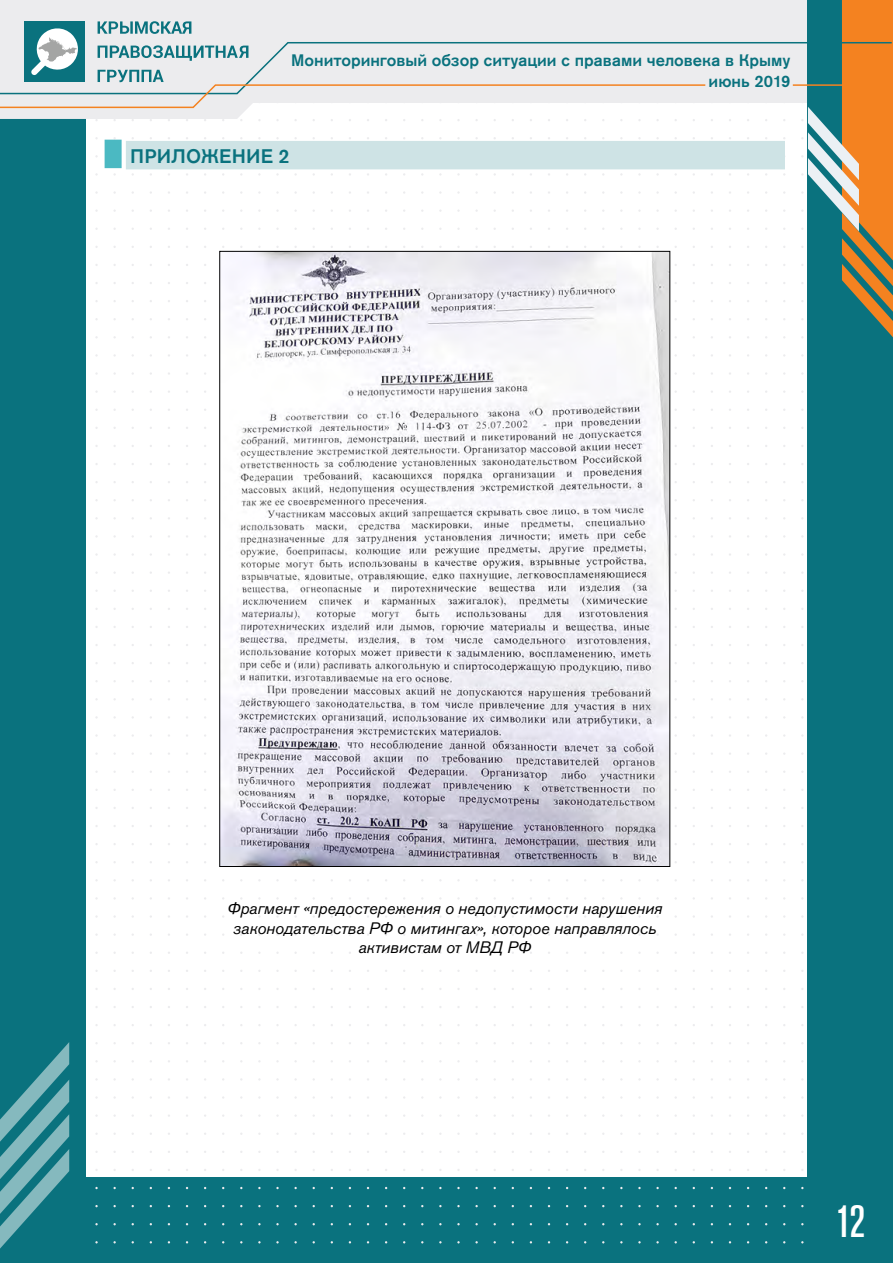
<style>
.page{position:relative;width:893px;height:1263px;background:#fff}
.page>*{position:absolute;margin:0;border:0;box-sizing:border-box;transform-origin:0 0}
.t1{font:500 condensed 45px "Akzidenz Grotesk Pro";color:#fff}
.t2{font:500 19.5px "Akzidenz Grotesk Pro";letter-spacing:.01em;color:#0a727e}
.t3{font:italic 16.5px/19.5px "Akzidenz Grotesk Pro";letter-spacing:-.005em;color:#000;text-align:center}
.t4{font:500 16.5px/20.7px "Akzidenz Grotesk Pro";color:#0a727e;text-align:right}
</style>
<div class="page">
<div style="left:0;top:1178px;width:893px;height:85px;background:#0a727e"></div>
<div style="left:0;top:0;width:85px;height:1263px;background:#0a727e"></div>
<svg style="left:0;top:0;width:808px;height:119px;fill:#ececee"></svg>
<div style="left:808px;top:0;width:85px;height:1263px;background:#0a727e"></div>
<svg style="left:842px;top:0;width:51px;height:338px"></svg>
<svg style="left:801px;top:101px;width:58px;height:130px"></svg>
<svg style="left:0;top:1042px;width:69px;height:206px"></svg>
<div style="left:24px;top:21px;width:61px;height:61px;background:#0a727e"></div>
<svg style="left:38px;top:28px;width:39px;height:13px"></svg>
<svg style="left:98px;top:21px;width:20px;height:13px"></svg>
<svg style="left:120px;top:21px;width:13px;height:13px"></svg>
<svg style="left:135px;top:21px;width:24px;height:13px"></svg>
<svg style="left:161px;top:21px;width:10px;height:13px"></svg>
<svg style="left:171px;top:21px;width:20px;height:13px"></svg>
<svg style="left:0;top:41px;width:893px;height:54px;background:#cdd4d0"></svg>
<svg style="left:0;top:83px;width:707px;height:26px"></svg>
<hr style="left:793px;top:84px;width:100px;height:2px;background:#f48220">
<div style="left:126px;top:141px;width:659px;height:28px;background:#cee3e5"></div>
<div style="left:105px;top:140px;width:17px;height:28px;background:#4bb9c2"></div>
<img style="left:221px;top:253px;width:447px;height:612px">
<p class="t4" style="left:291px;top:49px;width:501px">Мониторинговый обзор ситуации с правами человека в Крыму июнь 2019</p>
<p class="t2" style="left:130px;top:144px;width:161px">ПРИЛОЖЕНИЕ 2</p>
<p class="t3" style="left:227px;top:898px;width:437px">Фрагмент «предостережения о недопустимости нарушения законодательства РФ о митингах», которое направлялось активистам от МВД РФ</p>
<h1 class="t1" style="left:835px;top:1192px;width:32px">12</h1>
</div>
